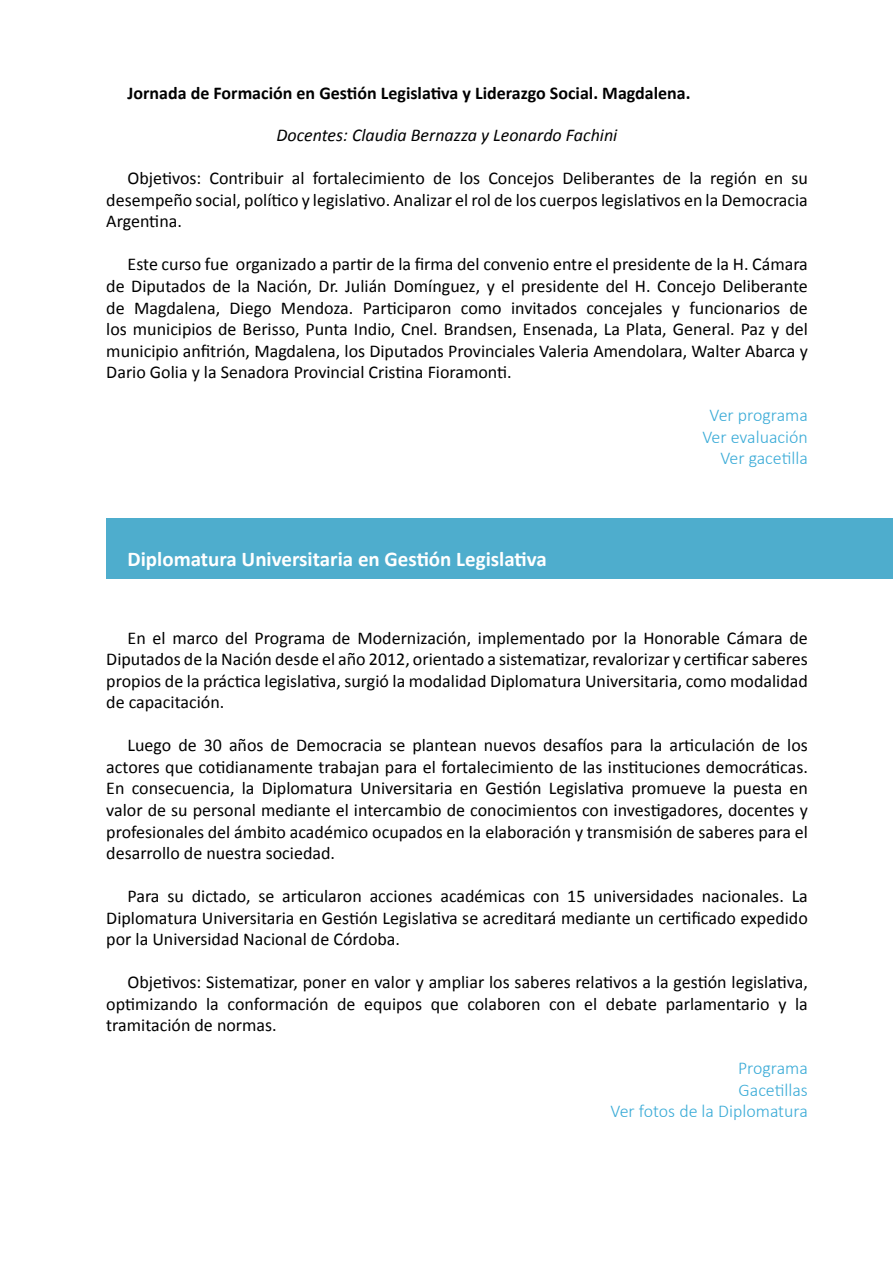
<style>
.page{position:relative;width:893px;height:1263px;background:#fff}
.page>*{position:absolute;margin:0;border:0;box-sizing:border-box;transform-origin:0 0}
.t1{font:700 21px "Calibri";color:#fff}
.t2{font:18px/21.6px "Calibri";color:#000;text-align:justify}
.t3{font:300 18px/21.6px "Calibri";color:#3aabd7;text-align:right}
.t4{font:700 18px "Calibri";color:#000}
.t5{font:italic 18px "Calibri";color:#000}
</style>
<div class="page">
<div style="left:106px;top:519px;width:787px;height:60px;background:#4eadcd"></div>
<p class="t4" style="left:128px;top:81px;width:564px">Jornada de Formación en Gestión Legislativa y Liderazgo Social. Magdalena.</p>
<p class="t5" style="left:276px;top:123px;width:342px">Docentes: Claudia Bernazza y Leonardo Fachini</p>
<p class="t2" style="left:106px;top:168px;width:703px;text-indent:21px">Objetivos: Contribuir al fortalecimiento de los Concejos Deliberantes de la región en su desempeño social, político y legislativo. Analizar el rol de los cuerpos legislativos en la Democracia Argentina.</p>
<p class="t2" style="left:106px;top:254px;width:703px;text-indent:21px">Este curso fue organizado a partir de la firma del convenio entre el presidente de la H. Cámara de Diputados de la Nación, Dr. Julián Domínguez, y el presidente del H. Concejo Deliberante de Magdalena, Diego Mendoza. Participaron como invitados concejales y funcionarios de los municipios de Berisso, Punta Indio, Cnel. Brandsen, Ensenada, La Plata, General. Paz y del municipio anfitrión, Magdalena, los Diputados Provinciales Valeria Amendolara, Walter Abarca y Dario Golia y la Senadora Provincial Cristina Fioramonti.</p>
<p class="t3" style="left:702px;top:404px;width:107px">Ver programa<br>Ver evaluación<br>Ver gacetilla</p>
<p class="t1" style="left:128px;top:546px;width:421px">Diplomatura Universitaria en Gestión Legislativa</p>
<p class="t2" style="left:106px;top:627px;width:703px;text-indent:21px">En el marco del Programa de Modernización, implementado por la Honorable Cámara de Diputados de la Nación desde el año 2012, orientado a sistematizar, revalorizar y certificar saberes propios de la práctica legislativa, surgió la modalidad Diplomatura Universitaria, como modalidad de capacitación.</p>
<p class="t2" style="left:106px;top:734px;width:703px;text-indent:21px">Luego de 30 años de Democracia se plantean nuevos desafíos para la articulación de los actores que cotidianamente trabajan para el fortalecimiento de las instituciones democráticas.<br>En consecuencia, la Diplomatura Universitaria en Gestión Legislativa promueve la puesta en valor de su personal mediante el intercambio de conocimientos con investigadores, docentes y profesionales del ámbito académico ocupados en la elaboración y transmisión de saberes para el desarrollo de nuestra sociedad.</p>
<p class="t2" style="left:106px;top:885px;width:703px;text-indent:21px">Para su dictado, se articularon acciones académicas con 15 universidades nacionales. La Diplomatura Universitaria en Gestión Legislativa se acreditará mediante un certificado expedido por la Universidad Nacional de Córdoba.</p>
<p class="t2" style="left:106px;top:971px;width:703px;text-indent:21px">Objetivos: Sistematizar, poner en valor y ampliar los saberes relativos a la gestión legislativa, optimizando la conformación de equipos que colaboren con el debate parlamentario y la tramitación de normas.</p>
<p class="t3" style="left:611px;top:1057px;width:199px">Programa<br>Gacetillas<br>Ver fotos de la Diplomatura</p>
</div>
